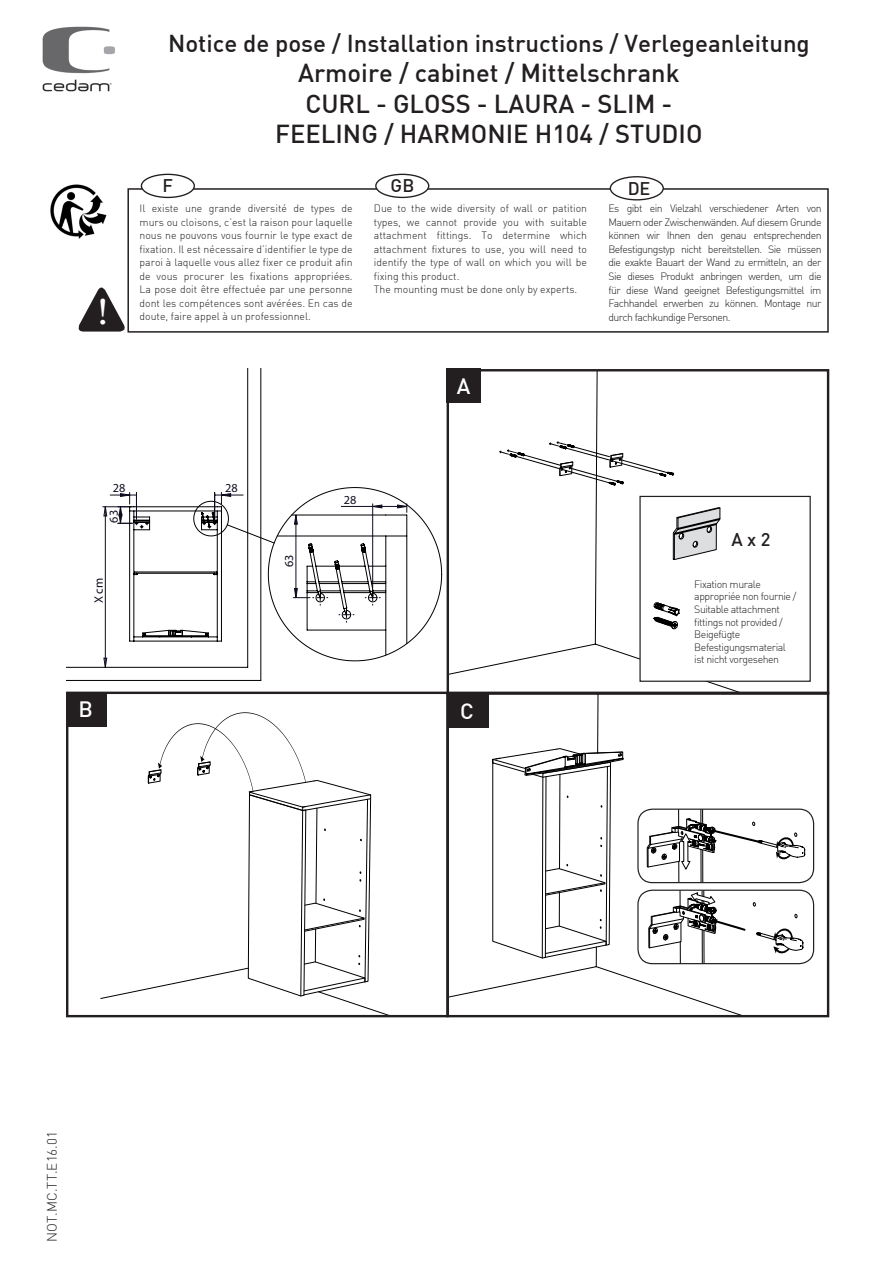
<style>
.page{position:relative;width:893px;height:1263px;background:#fff}
.page>*{position:absolute;margin:0;border:0;box-sizing:border-box;transform-origin:0 0}
.t1{font:36.15px "Georgia";color:#fff}
.t2{font:500 25.5px/30.6px "DIN";color:#231f20;text-align:center}
.t3{font:500 24px "DIN";color:#231f20}
.t4{font:500 21.75px "DIN";color:#fff}
.t5{font:500 18.15px "DIN";color:#231f20}
.t6{font:500 18px "DIN";color:#231f20}
.t7{font:300 13.5px "DI Nbek";color:#231f20}
.t8{font:700 12.3px "Century Gothic";color:#0e0d1f}
.t9{font:300 10.5px/13.5px "DI Nbek";color:#231f20;text-align:justify}
.t10{font:300 10.5px/12.6px "DI Nbek";letter-spacing:-.04em;color:#231f20}
</style>
<div class="page">
<img style="left:42px;top:26px;width:73px;height:66px">
<svg style="left:148px;top:712px;width:223px;height:285px"></svg>
<div style="left:66px;top:692px;width:383px;height:325px;border:2px solid #231f20"></div>
<div style="left:67px;top:692px;width:40px;height:34px;background:#231f20"></div>
<svg style="left:450px;top:372px;width:293px;height:320px"></svg>
<svg style="left:499px;top:441px;width:175px;height:45px"></svg>
<div style="left:447px;top:369px;width:382px;height:326px;border:2px solid #231f20"></div>
<div style="left:447px;top:369px;width:34px;height:34px;background:#231f20"></div>
<svg style="left:450px;top:695px;width:293px;height:319px"></svg>
<svg style="left:492px;top:748px;width:132px;height:211px"></svg>
<div style="left:447px;top:692px;width:382px;height:325px;border:2px solid #231f20"></div>
<div style="left:448px;top:692px;width:40px;height:36px;background:#231f20"></div>
<svg style="left:66px;top:369px;width:196px;height:312px"></svg>
<svg style="left:103px;top:487px;width:339px;height:181px"></svg>
<div style="left:640px;top:496px;width:170px;height:185px;background:#fff"></div>
<div style="left:639px;top:496px;width:172px;height:186px;border:1px solid #231f20"></div>
<svg style="left:672px;top:507px;width:48px;height:53px"></svg>
<svg style="left:653px;top:602px;width:27px;height:27px"></svg>
<div style="left:127px;top:188px;width:702px;height:145px;border:2px solid #231f20"></div>
<div style="left:141px;top:174px;width:53px;height:23px;background:#fff;border-radius:50%"></div>
<div style="left:141px;top:174px;width:54px;height:24px;border:1px solid #231f20;border-radius:50%"></div>
<div style="left:376px;top:174px;width:53px;height:23px;background:#fff;border-radius:50%"></div>
<div style="left:375px;top:174px;width:54px;height:24px;border:1px solid #231f20;border-radius:50%"></div>
<div style="left:610px;top:177px;width:53px;height:23px;background:#fff;border-radius:50%"></div>
<div style="left:610px;top:176px;width:54px;height:24px;border:1px solid #231f20;border-radius:50%"></div>
<div style="left:638px;top:890px;width:176px;height:74px;background:#fff;border-radius:14px"></div>
<svg style="left:648px;top:891px;width:166px;height:73px"></svg>
<div style="left:637px;top:889px;width:177px;height:75px;border:1px solid #231f20;border-radius:14px"></div>
<div style="left:638px;top:809px;width:176px;height:74px;background:#fff;border-radius:14px"></div>
<svg style="left:647px;top:810px;width:166px;height:73px"></svg>
<div style="left:637px;top:808px;width:177px;height:75px;border:1px solid #231f20;border-radius:14px"></div>
<svg style="left:78px;top:283px;width:50px;height:49px"></svg>
<img style="left:50px;top:184px;width:57px;height:55px">
<h3 class="t3" style="left:168px;top:28px;width:643px">Notice de pose / Installation instructions / Verlegeanleitung</h3>
<h2 class="t2" style="left:275px;top:57px;width:429px">Armoire / cabinet / Mittelschrank<br>CURL - GLOSS - LAURA - SLIM -<br>FEELING / HARMONIE H104 / STUDIO</h2>
<h1 class="t1" style="left:97px;top:290px;width:13px">!</h1>
<h3 class="t6" style="left:163px;top:174px;width:12px">F</h3>
<h3 class="t6" style="left:391px;top:174px;width:25px">GB</h3>
<h3 class="t6" style="left:628px;top:177px;width:24px">DE</h3>
<p class="t9" style="left:140px;top:202px;width:215px">Il existe une grande diversité de types de murs ou cloisons, c’est la raison pour laquelle nous ne pouvons vous fournir le type exact de fixation. Il est nécessaire d’identifier le type de paroi à laquelle vous allez fixer ce produit afin de vous procurer les fixations appropriées.<br>La pose doit être effectuée par une personne dont les compétences sont avérées. En cas de doute, faire appel à un professionnel.</p>
<p class="t9" style="left:374px;top:202px;width:215px;text-align:left">Due to the wide diversity of wall or patition types, we cannot provide you with suitable attachment fittings. To determine which attachment fixtures to use, you will need to identify the type of wall on which you will be fixing this product.<br>The mounting must be done only by experts.</p>
<p class="t9" style="left:608px;top:202px;width:215px">Es gibt ein Vielzahl verschiedener Arten von Mauern oder Zwischenwänden. Auf diesem Grunde können wir Ihnen den genau entsprechenden Befestigungstyp nicht bereitstellen. Sie müssen die exakte Bauart der Wand zu ermitteln, an der Sie dieses Produkt anbringen werden, um die für diese Wand geeignet Befestigungsmittel im Fachhandel erwerben zu können. Montage nur durch fachkundige Personen.</p>
<h3 class="t4" style="left:457px;top:372px;width:15px">A</h3>
<p class="t8" style="left:113px;top:481px;width:14px">28</p>
<p class="t8" style="left:225px;top:481px;width:14px">28</p>
<p class="t8" style="left:344px;top:492px;width:14px">28</p>
<p class="t8" style="left:106px;top:523px;width:14px;rotate:-90deg">63</p>
<p class="t8" style="left:91px;top:603px;width:27px;rotate:-90deg">X cm</p>
<h3 class="t4" style="left:78px;top:695px;width:16px">B</h3>
<p class="t8" style="left:282px;top:567px;width:14px;rotate:-90deg">63</p>
<h3 class="t4" style="left:460px;top:697px;width:15px">C</h3>
<h3 class="t5" style="left:731px;top:528px;width:40px">A x 2</h3>
<p class="t10" style="left:694px;top:578px;width:104px">Fixation murale appropriée non fournie /<br>Suitable attachment fittings not provided /<br>Beigefügte<br>Befestigungsmaterial ist nicht vorgesehen</p>
<p class="t7" style="left:44px;top:1241px;width:112px;rotate:-90deg">NOT.MC.TT.E16.01</p>
</div>
